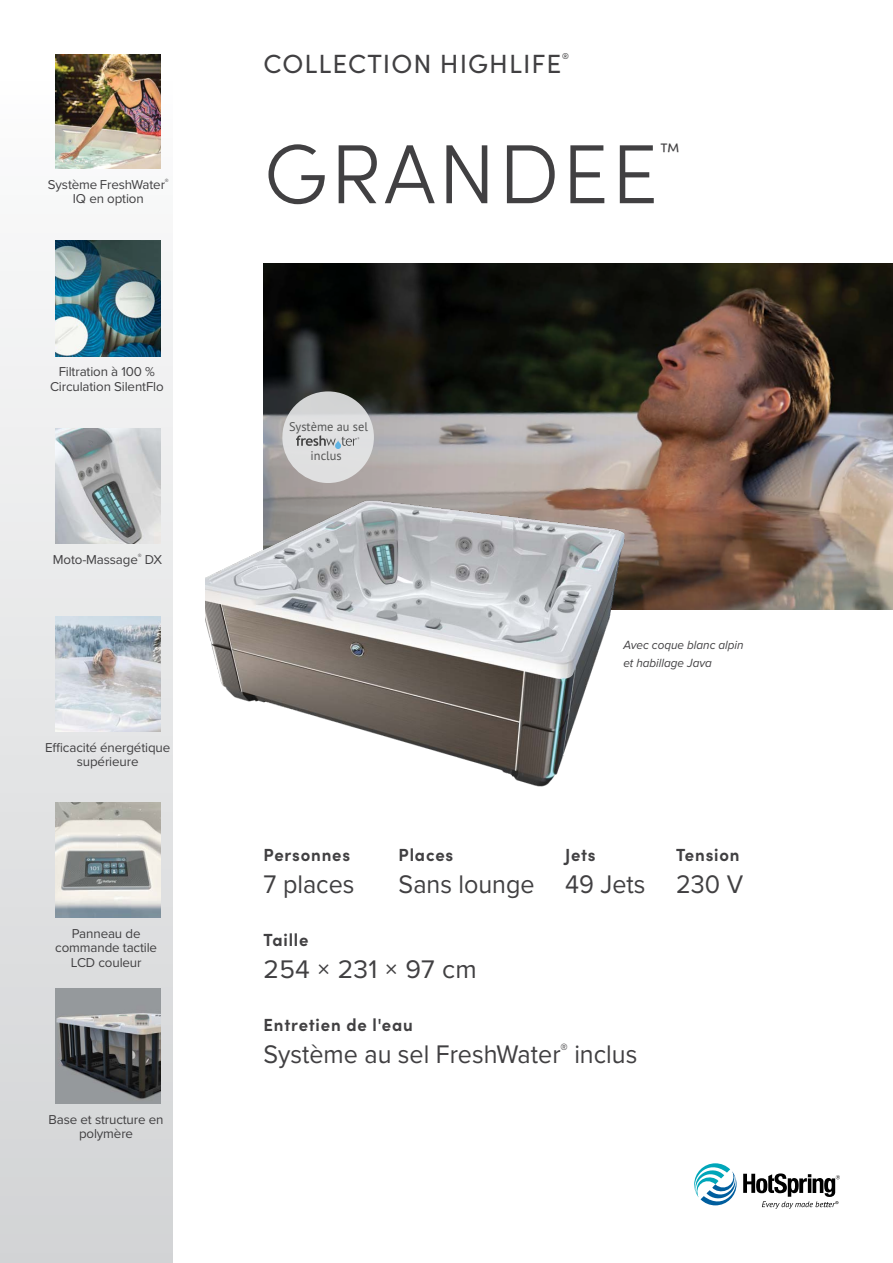
<style>
.page{position:relative;width:893px;height:1263px;background:#fff}
.page>*{position:absolute;margin:0;border:0;box-sizing:border-box;transform-origin:0 0}
.t1{font:300 84px "Sofia Pro";letter-spacing:.03em;color:#414042}
.t2{font:26.4px "Proxima Nova";color:#414042;scale:.95 1}
.t3{font:26.4px "Sofia Pro";letter-spacing:.04em;color:#414042}
.t4{font:26.4px "Proxima Nova";color:#414042}
.t5{font:300 21px "Sofia Pro";color:#414042}
.t6{font:700 17.55px "Sofia Pro";letter-spacing:.05em;color:#414042;scale:.95 1}
.t7{font:13.35px/14.7px "Proxima Nova";letter-spacing:-.01em;color:#414042;text-align:center}
.t8{font:12.6px "PT Sans Pro";color:#555656}
.t9{font:italic 12.3px/18.5px "Proxima Nova";color:#414042;scale:.95 1}
.t10{font:8.55px "Sofia Pro";color:#414042}
</style>
<div class="page">
<svg style="left:694px;top:1163px;width:146px;height:46px"></svg>
<img style="left:264px;top:263px;width:629px;height:347px">
<div style="left:0;top:66px;width:172px;height:1197px;background:linear-gradient(to bottom,#f8f9f9,#d2d3d5)"></div>
<img style="left:55px;top:54px;width:105px;height:115px">
<img style="left:55px;top:241px;width:105px;height:115px">
<img style="left:55px;top:428px;width:105px;height:116px">
<img style="left:55px;top:616px;width:105px;height:116px">
<img style="left:55px;top:802px;width:105px;height:116px">
<img style="left:55px;top:988px;width:105px;height:116px">
<img style="left:206px;top:470px;width:491px;height:317px">
<svg style="left:281px;top:391px;width:93px;height:92px;background:#bfc0c0"></svg>
<p class="t7" style="left:48px;top:176px;width:122px">Système FreshWater<sup>®<br></sup>IQ en option</p>
<p class="t7" style="left:50px;top:364px;width:115px">Filtration à 100 %<br>Circulation SilentFlo</p>
<p class="t7" style="left:53px;top:551px;width:111px">Moto-Massage<sup>®</sup> DX</p>
<p class="t7" style="left:45px;top:739px;width:127px">Efficacité énergétique supérieure</p>
<p class="t7" style="left:55px;top:925px;width:103px">Panneau de commande tactile<br>LCD couleur</p>
<p class="t7" style="left:49px;top:1111px;width:116px">Base et structure en polymère</p>
<h2 class="t3" style="left:264px;top:45px;width:299px">COLLECTION HIGHLIFE</h2>
<p class="t10" style="left:562px;top:50px;width:8px">®</p>
<h1 class="t1" style="left:264px;top:113px;width:396px">GRANDEE</h1>
<h3 class="t5" style="left:660px;top:136px;width:21px">™</h3>
<p class="t8" style="left:289px;top:418px;width:80px">Système au sel</p>
<p class="t8" style="left:311px;top:447px;width:33px">inclus</p>
<p class="t9" style="left:623px;top:635px;width:128px">Avec coque blanc alpin et habillage Java</p>
<h3 class="t6" style="left:264px;top:841px;width:93px">Personnes</h3>
<h3 class="t6" style="left:399px;top:841px;width:59px">Places</h3>
<h3 class="t6" style="left:565px;top:841px;width:34px">Jets</h3>
<h3 class="t6" style="left:676px;top:841px;width:68px">Tension</h3>
<h2 class="t2" style="left:264px;top:865px;width:97px">7 places</h2>
<h2 class="t2" style="left:399px;top:865px;width:364px">Sans lounge 49 Jets 230 V</h2>
<h3 class="t6" style="left:264px;top:926px;width:49px">Taille</h3>
<h2 class="t4" style="left:264px;top:950px;width:215px">254 × 231 × 97 cm</h2>
<h3 class="t6" style="left:264px;top:1011px;width:159px">Entretien de l'eau</h3>
<h2 class="t2" style="left:264px;top:1034px;width:395px">Système au sel FreshWater<sup>®</sup> inclus</h2>
</div>
